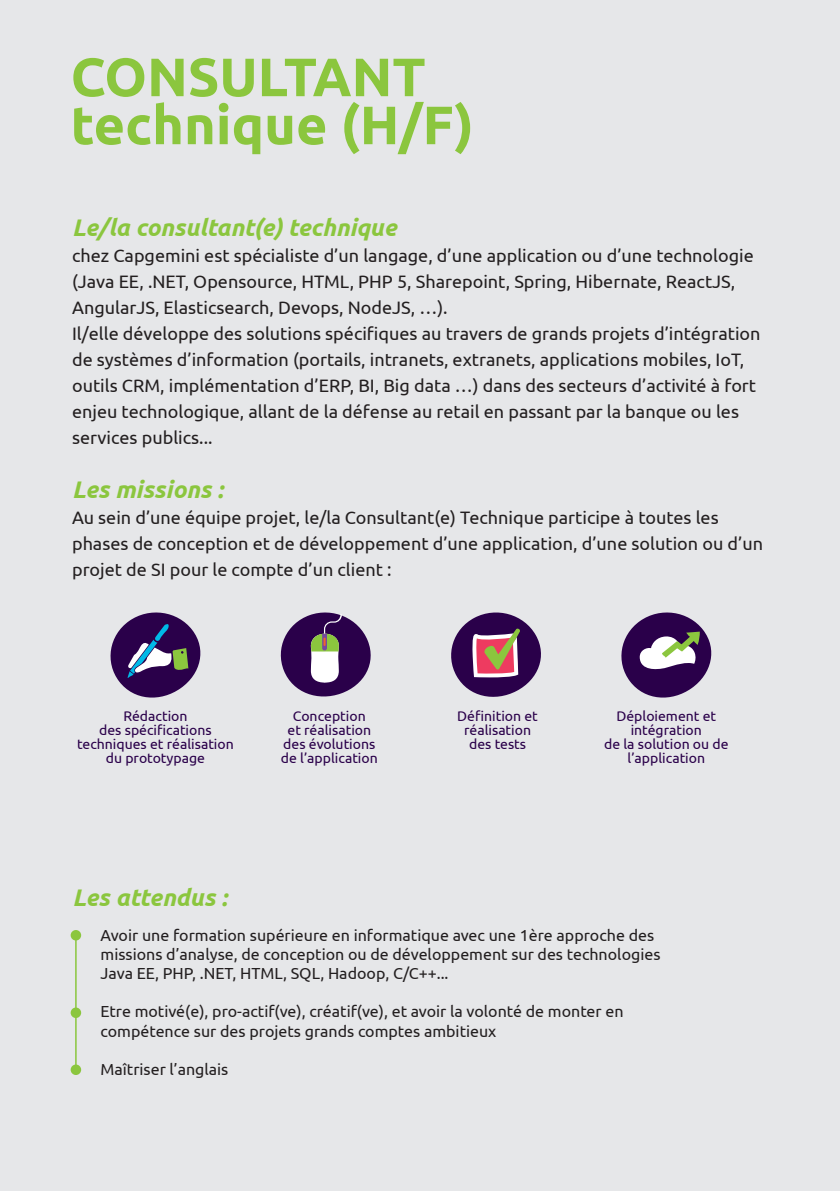
<style>
.page{position:relative;width:840px;height:1191px;background:#fff}
.page>*{position:absolute;margin:0;border:0;box-sizing:border-box;transform-origin:0 0}
.t1{font:700 54px "Ubuntu";color:#8bc63e}
.t2{font:italic 700 24px "Ubuntu";color:#8bc63e}
.t3{font:18px/26px "Ubuntu";color:#231f20}
.t4{font:16px/19.2px "Ubuntu";color:#231f20}
.t5{font:14px/14px "Ubuntu";color:#2a004a;text-align:center}
</style>
<div class="page">
<div style="left:0;top:0;width:839px;height:1191px;background:#e6e7e9"></div>
<div style="left:72px;top:931px;width:8px;height:8px;background:#8bc63e;border-radius:50%"></div>
<div style="left:71px;top:930px;width:10px;height:10px;border:2px solid #8bc63e;border-radius:50%"></div>
<div style="left:72px;top:1008px;width:8px;height:9px;background:#8bc63e;border-radius:50%"></div>
<div style="left:71px;top:1007px;width:10px;height:11px;border:2px solid #8bc63e;border-radius:50%"></div>
<div style="left:72px;top:1065px;width:8px;height:9px;background:#8bc63e;border-radius:50%"></div>
<div style="left:71px;top:1064px;width:10px;height:11px;border:2px solid #8bc63e;border-radius:50%"></div>
<hr style="left:75px;top:938px;width:2px;height:132px;background:#8bc63e">
<svg style="left:110px;top:612px;width:91px;height:86px"></svg>
<svg style="left:280px;top:612px;width:91px;height:85px"></svg>
<svg style="left:451px;top:612px;width:90px;height:85px"></svg>
<svg style="left:621px;top:612px;width:91px;height:86px"></svg>
<p class="t1" style="left:71px;top:44px;width:356px">CONSULTANT</p>
<p class="t1" style="left:71px;top:92px;width:404px">technique (H/F)</p>
<p class="t2" style="left:72px;top:213px;width:326px">Le/la consultant(e) technique</p>
<p class="t3" style="left:72px;top:242px;width:683px">chez Capgemini est spécialiste d’un langage, d’une application ou d’une technologie (Java EE, .NET, Opensource, HTML, PHP 5, Sharepoint, Spring, Hibernate, ReactJS,<br>AngularJS, Elasticsearch, Devops, NodeJS, …).</p>
<p class="t3" style="left:72px;top:320px;width:689px">Il/elle développe des solutions spécifiques au travers de grands projets d’intégration de systèmes d’information (portails, intranets, extranets, applications mobiles, IoT, outils CRM, implémentation d’ERP, BI, Big data …) dans des secteurs d’activité à fort enjeu technologique, allant de la défense au retail en passant par la banque ou les services publics...</p>
<p class="t2" style="left:72px;top:475px;width:152px">Les missions :</p>
<p class="t3" style="left:72px;top:504px;width:692px">Au sein d’une équipe projet, le/la Consultant(e) Technique participe à toutes les phases de conception et de développement d’une application, d’une solution ou d’un projet de SI pour le compte d’un client :</p>
<p class="t5" style="left:99px;top:709px;width:114px">Rédaction<br>des spécifications</p>
<p class="t5" style="left:77px;top:737px;width:158px">techniques et réalisation du prototypage</p>
<p class="t2" style="left:72px;top:883px;width:156px">Les attendus :</p>
<p class="t5" style="left:287px;top:709px;width:85px">Conception et réalisation</p>
<p class="t5" style="left:281px;top:737px;width:98px;text-align:left">des évolutions de l’application</p>
<p class="t5" style="left:457px;top:709px;width:82px">Définition et réalisation</p>
<p class="t5" style="left:469px;top:737px;width:58px">des tests</p>
<p class="t5" style="left:603px;top:709px;width:126px">Déploiement et intégration<br>de la solution ou de l’application</p>
<p class="t4" style="left:100px;top:924px;width:561px">Avoir une formation supérieure en informatique avec une 1ère approche des missions d’analyse, de conception ou de développement sur des technologies<br>Java EE, PHP, .NET, HTML, SQL, Hadoop, C/C++...</p>
<p class="t4" style="left:100px;top:1001px;width:524px">Etre motivé(e), pro-actif(ve), créatif(ve), et avoir la volonté de monter en compétence sur des projets grands comptes ambitieux</p>
<p class="t4" style="left:100px;top:1059px;width:129px">Maîtriser l’anglais</p>
</div>
